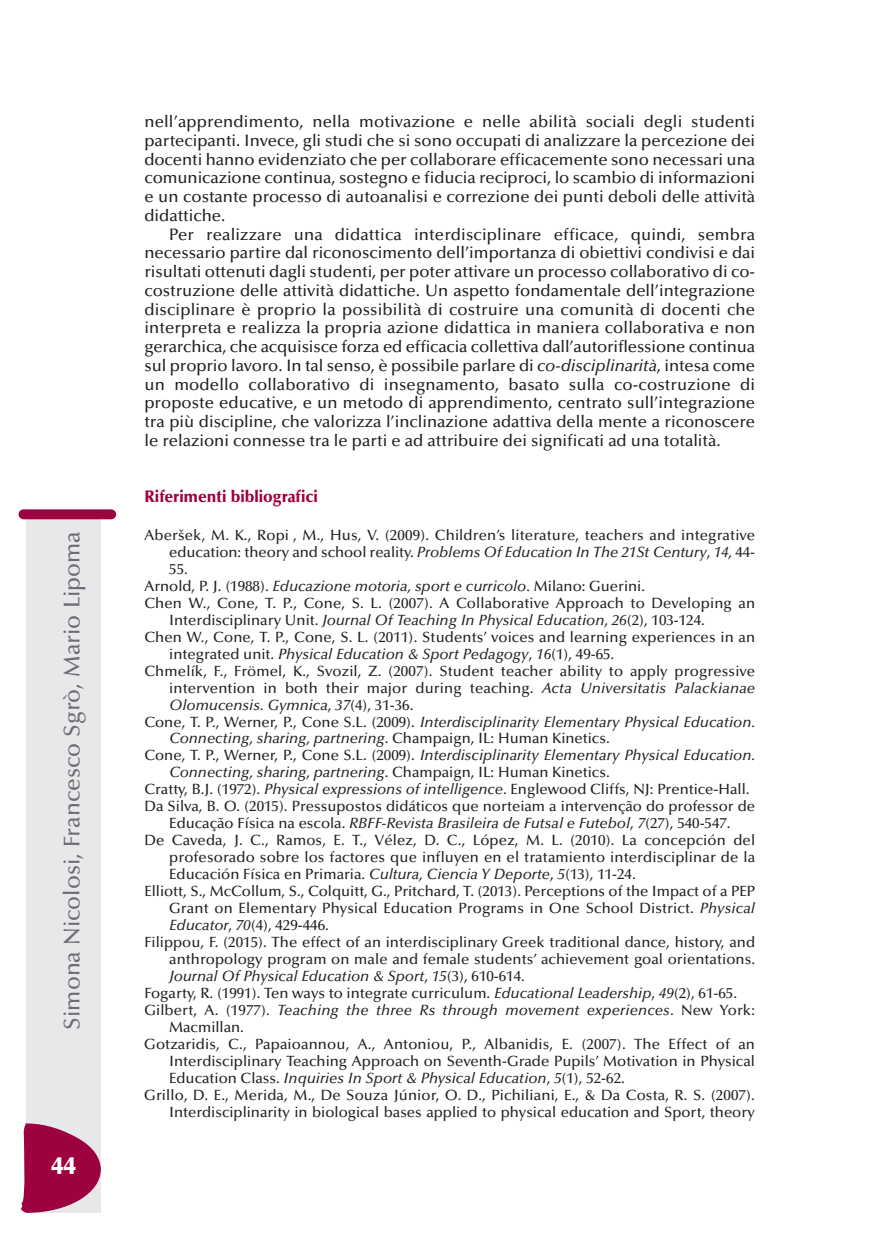
<style>
.page{position:relative;width:869px;height:1241px;background:#fff}
.page>*{position:absolute;margin:0;border:0;box-sizing:border-box;transform-origin:0 0}
.t1{font:900 24.5px "Optima";color:#fff}
.t2{font:500 22.75px "Optima";color:#6c6d70}
.t3{font:500 16.62px/18.7px "Optima";color:#231f20;text-align:justify}
.t4{font:900 16.62px "Optima";color:#9d0140;scale:.95 1}
.t5{font:500 14.88px "Optima";letter-spacing:.005em;color:#231f20}
.t6{font:italic 500 14.88px "Optima";color:#231f20}
.s1{font-style:italic}
.s2{font-style:normal}
</style>
<div class="page">
<div style="left:27px;top:517px;width:74px;height:695px;background:#e7e8e9"></div>
<div style="left:19px;top:509px;width:97px;height:10px;background:#9d0140;border-radius:5px"></div>
<svg style="left:21px;top:1122px;width:80px;height:90px"></svg>
<h2 class="t2" style="left:63px;top:1029px;width:499px;rotate:-90deg">Simona Nicolosi, Francesco Sgrò, Mario Lipoma</h2>
<h1 class="t1" style="left:52px;top:1155px;width:26px">44</h1>
<p class="t3" style="left:144px;top:114px;width:612px">nell’apprendimento, nella motivazione e nelle abilità sociali degli studenti partecipanti. Invece, gli studi che si sono occupati di analizzare la percezione dei docenti hanno evidenziato che per collaborare efficacemente sono necessari una comunicazione continua, sostegno e fiducia reciproci, lo scambio di informazioni e un costante processo di autoanalisi e correzione dei punti deboli delle attività didattiche.</p>
<p class="t3" style="left:144px;top:226px;width:612px;text-indent:25px">Per realizzare una didattica interdisciplinare efficace, quindi, sembra necessario partire dal riconoscimento dell’importanza di obiettivi condivisi e dai risultati ottenuti dagli studenti, per poter attivare un processo collaborativo di co&shy;costruzione delle attività didattiche. Un aspetto fondamentale dell’integrazione disciplinare è proprio la possibilità di costruire una comunità di docenti che interpreta e realizza la propria azione didattica in maniera collaborativa e non gerarchica, che acquisisce forza ed efficacia collettiva dall’autoriflessione continua sul proprio lavoro. In tal senso, è possibile parlare di <span class="s1">co-disciplinarità</span>, intesa come un modello collaborativo di insegnamento, basato sulla co-costruzione di proposte educative, e un metodo di apprendimento, centrato sull’integrazione tra più discipline, che valorizza l’inclinazione adattiva della mente a riconoscere le relazioni connesse tra le parti e ad attribuire dei significati ad una totalità.</p>
<p class="t4" style="left:144px;top:490px;width:184px">Riferimenti bibliografici</p>
<p class="t5" style="left:144px;top:529px;width:612px">Aberšek, M. K., Ropi , M., Hus, V. (2009). Children’s literature, teachers and integrative</p>
<p class="t6" style="left:169px;top:546px;width:587px"><span class="s2">education: theory and school reality.</span> Problems Of Education In The 21St Century<span class="s2">,</span> 14, <span class="s2">44-</span></p>
<p class="t5" style="left:169px;top:563px;width:20px">55.</p>
<p class="t6" style="left:144px;top:580px;width:502px"><span class="s2">Arnold, P. J. (1988).</span> Educazione motoria, sport e curricolo. <span class="s2">Milano: Guerini.</span></p>
<p class="t5" style="left:144px;top:597px;width:612px">Chen W., Cone, T. P., Cone, S. L. (2007). A Collaborative Approach to Developing an</p>
<p class="t6" style="left:169px;top:613px;width:537px"><span class="s2">Interdisciplinary Unit.</span> Journal Of Teaching In Physical Education<span class="s2">,</span> 26<span class="s2">(2), 103-124.</span></p>
<p class="t5" style="left:144px;top:630px;width:612px">Chen W., Cone, T. P., Cone, S. L. (2011). Students’ voices and learning experiences in an</p>
<p class="t6" style="left:169px;top:647px;width:446px"><span class="s2">integrated unit.</span> Physical Education &amp; Sport Pedagogy<span class="s2">,</span> 16<span class="s2">(1), 49-65.</span></p>
<p class="t5" style="left:144px;top:664px;width:612px">Chmelík, F., Frömel, K., Svozil, Z. (2007). Student teacher ability to apply progressive</p>
<p class="t5" style="left:169px;top:681px;width:587px">intervention in both their major during teaching. <span class="s1">Acta Universitatis Palackianae</span></p>
<p class="t6" style="left:169px;top:698px;width:245px">Olomucensis. Gymnica<span class="s2">,</span> 37<span class="s2">(4), 31-36.</span></p>
<p class="t6" style="left:144px;top:715px;width:612px"><span class="s2">Cone, T. P., Werner, P., Cone S.L. (2009).</span> Interdisciplinarity Elementary Physical Education.</p>
<p class="t6" style="left:169px;top:732px;width:442px">Connecting, sharing, partnering<span class="s2">. Champaign, IL: Human Kinetics.</span></p>
<p class="t6" style="left:144px;top:749px;width:612px"><span class="s2">Cone, T. P., Werner, P., Cone S.L. (2009).</span> Interdisciplinarity Elementary Physical Education.</p>
<p class="t6" style="left:169px;top:766px;width:442px">Connecting, sharing, partnering<span class="s2">. Champaign, IL: Human Kinetics.</span></p>
<p class="t5" style="left:144px;top:783px;width:606px">Cratty, B.J. (1972). <span class="s1">Physical expressions of intelligence</span>. Englewood Cliffs, NJ: Prentice-Hall.</p>
<p class="t5" style="left:144px;top:800px;width:612px">Da Silva, B. O. (2015). Pressupostos didáticos que norteiam a intervenção do professor de</p>
<p class="t6" style="left:169px;top:817px;width:562px"><span class="s2">Educação Física na escola.</span> RBFF-Revista Brasileira de Futsal e Futebol<span class="s2">,</span> 7<span class="s2">(27), 540-547.</span></p>
<p class="t5" style="left:144px;top:834px;width:612px">De Caveda, J. C., Ramos, E. T., Vélez, D. C., López, M. L. (2010). La concepción del</p>
<p class="t5" style="left:169px;top:851px;width:587px">profesorado sobre los factores que influyen en el tratamiento interdisciplinar de la</p>
<p class="t5" style="left:169px;top:868px;width:468px">Educación Física en Primaria. <span class="s1">Cultura, Ciencia Y Deporte</span>, <span class="s1">5</span>(13), 11-24.</p>
<p class="t5" style="left:144px;top:885px;width:612px">Elliott, S., McCollum, S., Colquitt, G., Pritchard, T. (2013). Perceptions of the Impact of a PEP</p>
<p class="t5" style="left:169px;top:902px;width:587px">Grant on Elementary Physical Education Programs in One School District. <span class="s1">Physical</span></p>
<p class="t5" style="left:169px;top:919px;width:161px"><span class="s1">Educator</span>, <span class="s1">70</span>(4), 429-446.</p>
<p class="t5" style="left:144px;top:936px;width:612px">Filippou, F. (2015). The effect of an interdisciplinary Greek traditional dance, history, and</p>
<p class="t5" style="left:169px;top:952px;width:587px">anthropology program on male and female students’ achievement goal orientations.</p>
<p class="t6" style="left:169px;top:969px;width:357px">Journal Of Physical Education &amp; Sport<span class="s2">,</span> 15<span class="s2">(3), 610-614.</span></p>
<p class="t5" style="left:144px;top:986px;width:594px">Fogarty, R. (1991). Ten ways to integrate curriculum. <span class="s1">Educational Leadership</span>, <span class="s1">49</span>(2), 61-65.</p>
<p class="t6" style="left:144px;top:1003px;width:612px"><span class="s2">Gilbert, A. (1977).</span> Teaching the three Rs through movement experiences<span class="s2">. New York:</span></p>
<p class="t5" style="left:169px;top:1020px;width:76px">Macmillan.</p>
<p class="t5" style="left:144px;top:1037px;width:612px">Gotzaridis, C., Papaioannou, A., Antoniou, P., Albanidis, E. (2007). The Effect of an</p>
<p class="t5" style="left:169px;top:1054px;width:587px">Interdisciplinary Teaching Approach on Seventh-Grade Pupils’ Motivation in Physical</p>
<p class="t6" style="left:169px;top:1071px;width:457px"><span class="s2">Education Class.</span> Inquiries In Sport &amp; Physical Education<span class="s2">,</span> 5<span class="s2">(1), 52-62.</span></p>
<p class="t5" style="left:144px;top:1088px;width:612px">Grillo, D. E., Merida, M., De Souza Júnior, O. D., Pichiliani, E., &amp; Da Costa, R. S. (2007).</p>
<p class="t5" style="left:169px;top:1105px;width:587px">Interdisciplinarity in biological bases applied to physical education and Sport, theory</p>
</div>
